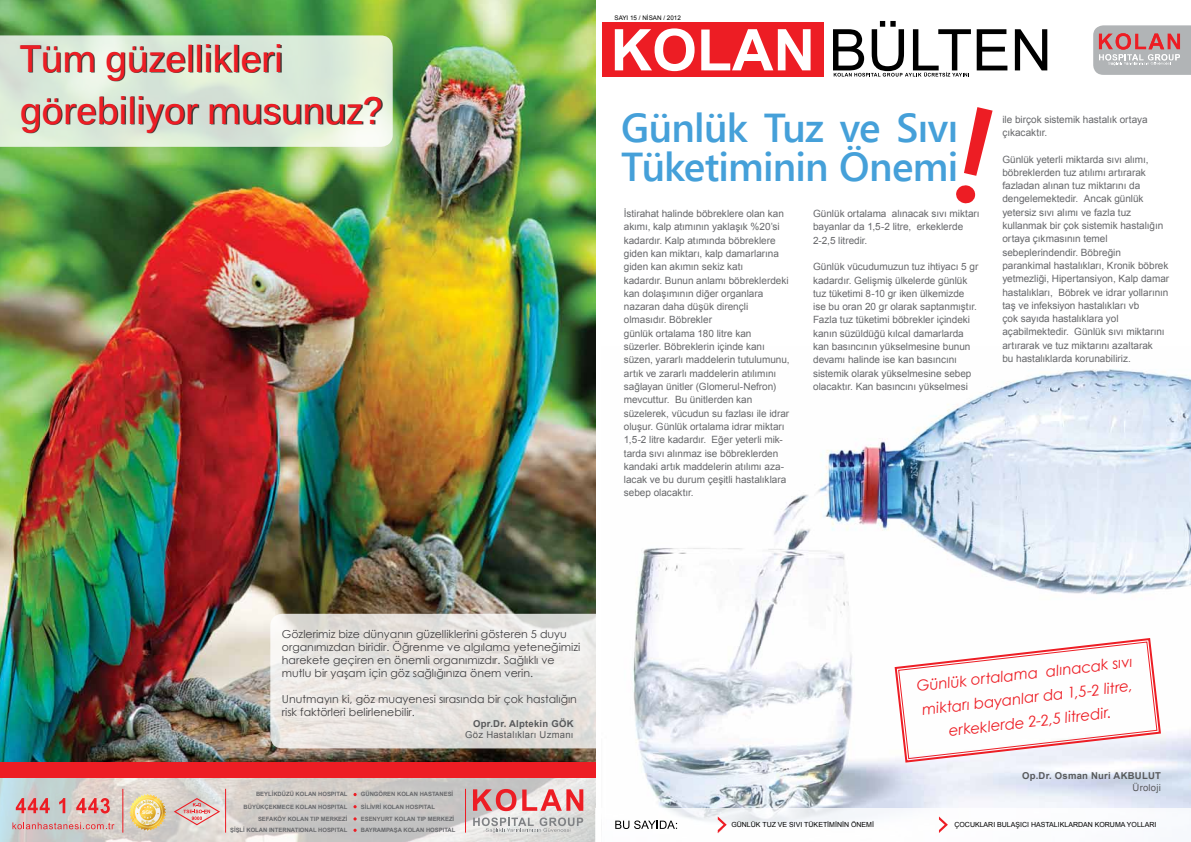
<style>
.page{position:relative;width:1191px;height:842px;background:#fff}
.page>*{position:absolute;margin:0;border:0;box-sizing:border-box;transform-origin:0 0}
.t1{font:600 40.3px/38.8px "Segoe UI";letter-spacing:-.02em;color:#45a0d9}
.t2{font:700 38px/51.6px "Kalinga";letter-spacing:-.005em;color:#ed1d24;scale:.9 1}
.t3{font:italic 15px/23.9px "Century Gothic";color:#ed1d24;text-align:center}
.t4{font:11px/13px "Century Gothic";color:#414042}
.t5{font:10px/13.3px "Arial";letter-spacing:-.005em;color:#67686b}
.t6{font:700 9.5px "Arial";letter-spacing:.025em;color:#58595b}
.t7{font:9.5px "Arial";letter-spacing:.025em;color:#58595b}
.t8{font:7px "Arial";color:#000}
.t9{font:6.3px "Arial";color:#000}
.t10{font:700 5.9px/11.1px "Arial";color:#67686b}
.t11{font:700 4.9px "Arial";color:#fff}
</style>
<div class="page">
<img style="left:0;top:0;width:595px;height:763px">
<svg style="left:270px;top:614px;width:339px;height:134px;background:#e7e4e1"></svg>
<img style="left:602px;top:369px;width:589px;height:439px">
<svg style="left:718px;top:816px;width:8px;height:17px"></svg>
<svg style="left:939px;top:816px;width:9px;height:17px"></svg>
<svg style="left:615px;top:820px;width:62px;height:9px"></svg>
<div style="left:602px;top:22px;width:221px;height:55px;background:#ed1d24"></div>
<svg style="left:615px;top:28px;width:79px;height:43px"></svg>
<svg style="left:701px;top:29px;width:109px;height:41px"></svg>
<svg style="left:833px;top:21px;width:174px;height:56px"></svg>
<svg style="left:1014px;top:29px;width:33px;height:41px"></svg>
<svg style="left:1093px;top:25px;width:98px;height:50px;background:#bea8aa"></svg>
<svg style="left:893px;top:637px;width:269px;height:127px"></svg>
<svg style="left:0;top:35px;width:393px;height:112px;background:#dbead7"></svg>
<svg style="left:0;top:778px;width:595px;height:64px;background:#d0cfcd"></svg>
<svg style="left:473px;top:789px;width:43px;height:22px"></svg>
<svg style="left:522px;top:789px;width:61px;height:22px"></svg>
<svg style="left:473px;top:817px;width:110px;height:16px;background:#c9c9c9"></svg>
<svg style="left:16px;top:798px;width:34px;height:15px"></svg>
<svg style="left:59px;top:798px;width:6px;height:15px"></svg>
<svg style="left:76px;top:798px;width:34px;height:15px"></svg>
<svg style="left:12px;top:822px;width:102px;height:7px"></svg>
<svg style="left:353px;top:817px;width:4px;height:3px"></svg>
<svg style="left:353px;top:829px;width:4px;height:3px"></svg>
<svg style="left:353px;top:805px;width:4px;height:3px"></svg>
<svg style="left:353px;top:793px;width:4px;height:3px"></svg>
<svg style="left:173px;top:797px;width:48px;height:29px"></svg>
<hr style="left:465px;top:789px;width:1px;height:44px;background:#ed1d24">
<hr style="left:122px;top:789px;width:1px;height:44px;background:#ed1d24">
<hr style="left:225px;top:789px;width:1px;height:44px;background:#ed1d24">
<div style="left:0;top:763px;width:595px;height:15px;background:#ed1d24"></div>
<div style="left:21px;top:45px;width:361px;height:88px;background:#000;opacity:.75"></div>
<svg style="left:129px;top:794px;width:37px;height:37px"></svg>
<h2 class="t2" style="left:20px;top:36px;width:404px">Tüm güzellikleri görebiliyor musunuz?</h2>
<p class="t9" style="left:614px;top:14px;width:68px">SAYI 15 / NİSAN / 2012</p>
<h1 class="t1" style="left:621px;top:107px;width:339px">Günlük Tuz ve Sıvı<br>Tüketiminin Önemi</h1>
<p class="t5" style="left:624px;top:207px;width:167px">İstirahat halinde böbreklere olan kan akımı, kalp atımının yaklaşık %20’si kadardır. Kalp atımında böbreklere giden kan miktarı, kalp damarlarına giden kan akımın sekiz katı<br>kadardır. Bunun anlamı böbreklerdeki kan dolaşımının diğer organlara nazaran daha düşük dirençli olmasıdır. Böbrekler<br>günlük ortalama 180 litre kan süzerler. Böbreklerin içinde kanı süzen, yararlı maddelerin tutulumunu, artık ve zararlı maddelerin atılımını sağlayan ünitler (Glomerul-Nefron) mevcuttur. Bu ünitlerden kan süzelerek, vücudun su fazlası ile idrar oluşur. Günlük ortalama idrar miktarı 1,5-2 litre kadardır. Eğer yeterli mik&shy;tarda sıvı alınmaz ise böbreklerden kandaki artık maddelerin atılımı aza&shy;lacak ve bu durum çeşitli hastalıklara sebep olacaktır.</p>
<p class="t5" style="left:813px;top:207px;width:168px">Günlük ortalama alınacak sıvı miktarı</p>
<p class="t5" style="left:813px;top:220px;width:152px">bayanlar da 1,5-2 litre, erkeklerde<br>2-2,5 litredir.</p>
<p class="t5" style="left:813px;top:260px;width:167px">Günlük vücudumuzun tuz ihtiyacı 5 gr kadardır. Gelişmiş ülkelerde günlük tuz tüketimi 8-10 gr iken ülkemizde ise bu oran 20 gr olarak saptanmıştır.<br>Fazla tuz tüketimi böbrekler içindeki kanın süzüldüğü kılcal damarlarda kan basıncının yükselmesine bunun devamı halinde ise kan basıncını sistemik olarak yükselmesine sebep olacaktır. Kan basıncını yükselmesi</p>
<p class="t5" style="left:1002px;top:113px;width:147px">ile birçok sistemik hastalık ortaya çıkacaktır.</p>
<p class="t5" style="left:1002px;top:152px;width:168px">Günlük yeterli miktarda sıvı alımı, böbreklerden tuz atılımı artırarak fazladan alınan tuz miktarını da dengelemektedir. Ancak günlük yetersiz sıvı alımı ve fazla tuz kullanmak bir çok sistemik hastalığın ortaya çıkmasının temel sebeplerindendir. Böbreğin parankimal hastalıkları, Kronik böbrek yetmezliği, Hipertansiyon, Kalp damar hastalıkları, Böbrek ve idrar yollarının taş ve infeksiyon hastalıkları vb<br>çok sayıda hastalıklara yol açabilmektedir. Günlük sıvı miktarını artırarak ve tuz miktarını azaltarak<br>bu hastalıklarda korunabiliriz.</p>
<p class="t11" style="left:142px;top:809px;width:12px">SGK</p>
<p class="t4" style="left:282px;top:627px;width:300px">Gözlerimiz bize dünyanın güzelliklerini gösteren 5 duyu organımızdan biridir. Öğrenme ve algılama yeteneğimizi harekete geçiren en önemli organımızdır. Sağlıklı ve mutlu bir yaşam için göz sağlığınıza önem verin.</p>
<p class="t4" style="left:282px;top:692px;width:297px">Unutmayın ki, göz muayenesi sırasında bir çok hastalığın risk faktörleri belirlenebilir.</p>
<p class="t6" style="left:473px;top:717px;width:102px">Opr.Dr. Alptekin GÖK</p>
<p class="t7" style="left:465px;top:729px;width:110px">Göz Hastalıkları Uzmanı</p>
<p class="t10" style="left:256px;top:789px;width:93px">BEYLİKDÜZÜ KOLAN HOSPITAL</p>
<p class="t10" style="left:230px;top:825px;width:119px">ŞİŞLİ KOLAN INTERNATIONAL HOSPITAL</p>
<p class="t10" style="left:244px;top:801px;width:105px">BÜYÜKÇEKMECE KOLAN HOSPITAL</p>
<p class="t10" style="left:258px;top:814px;width:91px">SEFAKÖY KOLAN TIP MERKEZİ</p>
<p class="t10" style="left:361px;top:789px;width:94px">GÜNGÖREN KOLAN HASTANESİ</p>
<p class="t10" style="left:361px;top:813px;width:96px">ESENYURT KOLAN TIP MERKEZİ<br>BAYRAMPAŞA KOLAN HOSPITAL</p>
<p class="t10" style="left:361px;top:801px;width:76px">SİLİVRİ KOLAN HOSPITAL</p>
<h3 class="t3" style="left:915px;top:673px;width:218px;rotate:-6deg">Günlük ortalama alınacak sıvı miktarı bayanlar da 1,5-2 litre, erkeklerde 2-2,5 litredir.</h3>
<p class="t6" style="left:1022px;top:769px;width:140px">Op.Dr. Osman Nuri AKBULUT</p>
<p class="t7" style="left:1132px;top:781px;width:30px">Üroloji</p>
<p class="t8" style="left:731px;top:820px;width:144px">GÜNLÜK TUZ VE SIVI TÜKETİMİNİN ÖNEMİ</p>
<p class="t8" style="left:954px;top:820px;width:204px">ÇOCUKLARI BULAŞICI HASTALIKLARDAN KORUMA YOLLARI</p>
</div>
